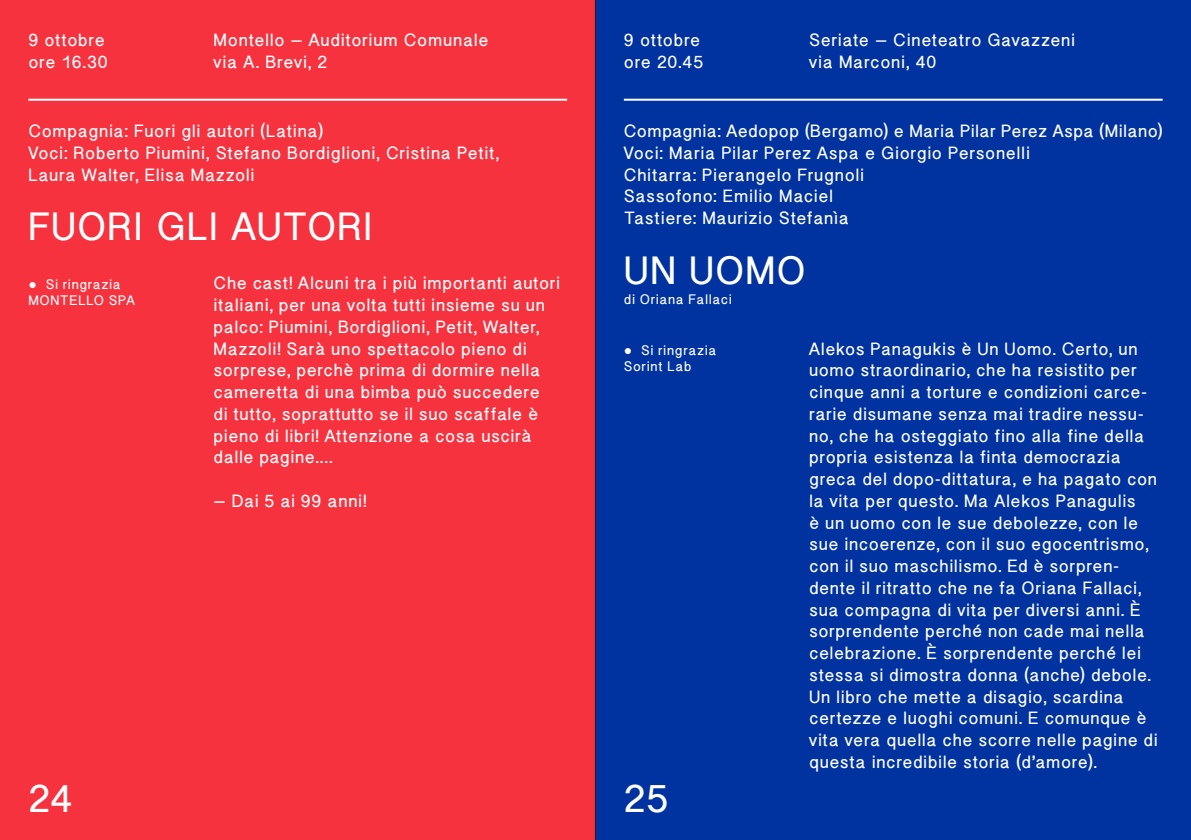
<style>
.page{position:relative;width:1191px;height:840px;background:#fff}
.page>*{position:absolute;margin:0;border:0;box-sizing:border-box;transform-origin:0 0}
.t1{font:700 40px "Boxer";letter-spacing:.02em;color:#fff}
.t2{font:700 18px/21.8px "Boxer";letter-spacing:.04em;color:#fff}
.t3{font:700 14px/16px "Boxer";letter-spacing:.05em;color:#fff}
.s1{font-family:"Courier New";font-weight:400}
</style>
<div class="page">
<div style="left:595px;top:0;width:596px;height:839px;background:#0033a0"></div>
<div style="left:0;top:0;width:595px;height:839px;background:#f7323f"></div>
<hr style="left:28px;top:99px;width:539px;height:2px;background:#fff">
<hr style="left:624px;top:99px;width:538px;height:2px;background:#fff">
<hr style="left:595px;top:0;width:1px;height:839px;background:#1d1d1b">
<p class="t2" style="left:28px;top:29px;width:81px">9 ottobre ore 16.30</p>
<p class="t2" style="left:214px;top:29px;width:276px">Montello – Auditorium Comunale via A. Brevi, 2</p>
<p class="t2" style="left:624px;top:29px;width:81px">9 ottobre ore 20.45</p>
<p class="t2" style="left:809px;top:29px;width:267px">Seriate – Cineteatro Gavazzeni via Marconi, 40</p>
<p class="t2" style="left:28px;top:120px;width:472px">Compagnia: Fuori gli autori (Latina)<br>Voci: Roberto Piumini, Stefano Bordiglioni, Cristina Petit,<br>Laura Walter, Elisa Mazzoli</p>
<h1 class="t1" style="left:28px;top:203px;width:346px">FUORI GLI AUTORI</h1>
<p class="t2" style="left:214px;top:272px;width:348px">Che cast! Alcuni tra i più importanti autori italiani, per una volta tutti insieme su un palco: Piumini, Bordiglioni, Petit, Walter, Mazzoli! Sarà uno spettacolo pieno di sorprese, perchè prima di dormire nella cameretta di una bimba può succedere<br>di tutto, soprattutto se il suo scaffale è pieno di libri! Attenzione a cosa uscirà dalle pagine....</p>
<p class="t2" style="left:214px;top:489px;width:154px">– Dai 5 ai 99 anni!</p>
<p class="t3" style="left:28px;top:276px;width:108px"><span class="s1">●</span> Si ringrazia<br>MONTELLO SPA</p>
<p class="t2" style="left:624px;top:120px;width:540px">Compagnia: Aedopop (Bergamo) e Maria Pilar Perez Aspa (Milano)<br>Voci: Maria Pilar Perez Aspa e Giorgio Personelli<br>Chitarra: Pierangelo Frugnoli<br>Sassofono: Emilio Maciel<br>Tastiere: Maurizio Stefanìa</p>
<h1 class="t1" style="left:624px;top:246px;width:183px">UN UOMO</h1>
<p class="t3" style="left:624px;top:291px;width:109px">di Oriana Fallaci</p>
<p class="t2" style="left:809px;top:337px;width:350px">Alekos Panagukis è Un Uomo. Certo, un uomo straordinario, che ha resistito per cinque anni a torture e condizioni carce&shy;rarie disumane senza mai tradire nessu&shy;no, che ha osteggiato fino alla fine della propria esistenza la finta democrazia greca del dopo-dittatura, e ha pagato con la vita per questo. Ma Alekos Panagulis<br>è un uomo con le sue debolezze, con le sue incoerenze, con il suo egocentrismo, con il suo maschilismo. Ed è sorpren&shy;dente il ritratto che ne fa Oriana Fallaci, sua compagna di vita per diversi anni. È sorprendente perché non cade mai nella celebrazione. È sorprendente perché lei stessa si dimostra donna (anche) debole.<br>Un libro che mette a disagio, scardina certezze e luoghi comuni. E comunque è vita vera quella che scorre nelle pagine di questa incredibile storia (d’amore).</p>
<p class="t3" style="left:624px;top:341px;width:94px"><span class="s1">●</span> Si ringrazia<br>Sorint Lab</p>
<h1 class="t1" style="left:28px;top:774px;width:46px">24</h1>
<h1 class="t1" style="left:624px;top:774px;width:46px">25</h1>
</div>
